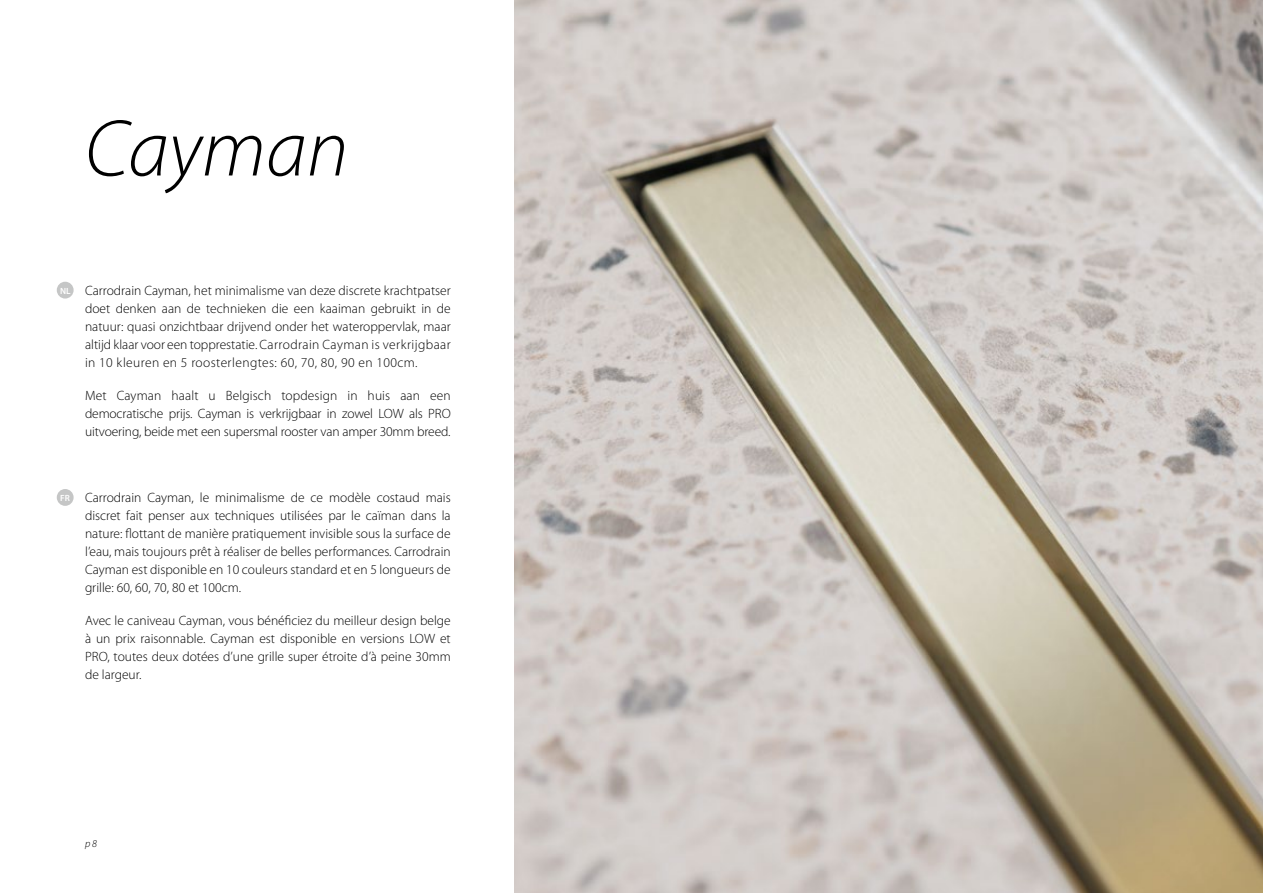
<style>
.page{position:relative;width:1263px;height:893px;background:#fff}
.page>*{position:absolute;margin:0;border:0;box-sizing:border-box;transform-origin:0 0}
.t1{font:italic 300 81px "Myriad Pro";color:#000}
.t2{font:300 13.5px/18px "Myriad Pro";color:#000;text-align:justify}
.t3{font:italic 300 10.5px "Myriad Pro";color:#000}
.t4{font:600 9px "Myriad Pro";color:#fff}
</style>
<div class="page">
<img style="left:514px;top:0;width:749px;height:893px">
<div style="left:57px;top:282px;width:17px;height:17px;background:#c5c6c6;border-radius:50%"></div>
<div style="left:57px;top:489px;width:17px;height:17px;background:#c5c6c6;border-radius:50%"></div>
<h1 class="t1" style="left:85px;top:100px;width:265px">Cayman</h1>
<p class="t4" style="left:60px;top:285px;width:12px">NL</p>
<p class="t2" style="left:85px;top:281px;width:367px">Carrodrain Cayman, het minimalisme van deze discrete krachtpatser doet denken aan de technieken die een kaaiman gebruikt in de natuur: quasi onzichtbaar drijvend onder het wateroppervlak, maar altijd klaar voor een topprestatie. Carrodrain Cayman is verkrijgbaar in 10 kleuren en 5 roosterlengtes: 60, 70, 80, 90 en 100cm.</p>
<p class="t2" style="left:85px;top:386px;width:367px">Met Cayman haalt u Belgisch topdesign in huis aan een democratische prijs. Cayman is verkrijgbaar in zowel LOW als PRO uitvoering, beide met een supersmal rooster van amper 30mm breed.</p>
<p class="t4" style="left:60px;top:492px;width:11px">FR</p>
<p class="t2" style="left:85px;top:488px;width:367px">Carrodrain Cayman, le minimalisme de ce modèle costaud mais discret fait penser aux techniques utilisées par le caïman dans la nature: flottant de manière pratiquement invisible sous la surface de l’eau, mais toujours prêt à réaliser de belles performances. Carrodrain Cayman est disponible en 10 couleurs standard et en 5 longueurs de grille: 60, 60, 70, 80 et 100cm.</p>
<p class="t2" style="left:85px;top:611px;width:367px">Avec le caniveau Cayman, vous bénéficiez du meilleur design belge à un prix raisonnable. Cayman est disponible en versions LOW et PRO, toutes deux dotées d’une grille super étroite d’à peine 30mm de largeur.</p>
<p class="t3" style="left:85px;top:837px;width:14px">p 8</p>
</div>
